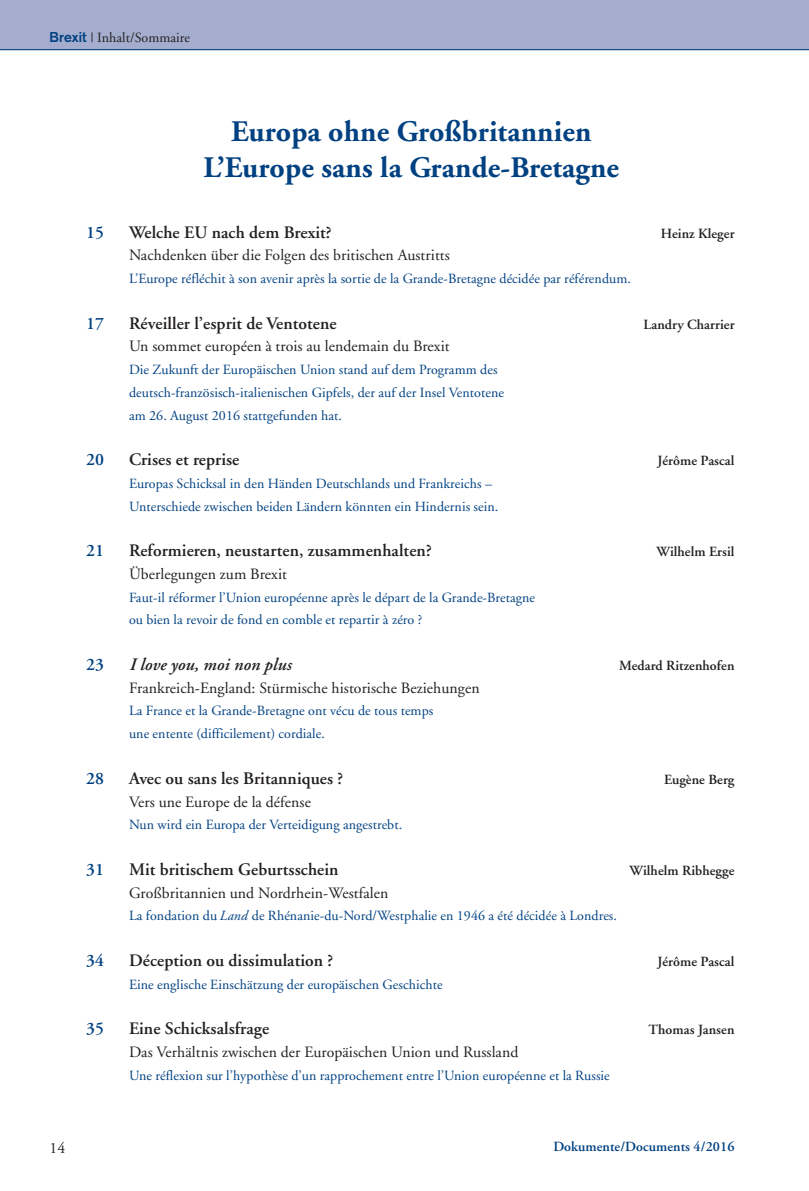
<style>
.page{position:relative;width:809px;height:1191px;background:#fff}
.page>*{position:absolute;margin:0;border:0;box-sizing:border-box;transform-origin:0 0}
.t1{font:700 29.75px/35.7px "Adobe Garamond";letter-spacing:.005em;color:#014181;text-align:center}
.t2{font:600 17.5px "Adobe Garamond";letter-spacing:.005em;color:#231f20}
.t3{font:italic 600 17.5px "Adobe Garamond";letter-spacing:.005em;color:#231f20}
.t4{font:600 17.5px "Adobe Garamond";letter-spacing:.005em;color:#014181}
.t5{font:15.75px "Adobe Garamond";letter-spacing:.005em;color:#231f20}
.t6{font:14px/22.8px "Adobe Garamond";letter-spacing:.005em;color:#014181}
.t7{font:600 14px "Adobe Garamond";letter-spacing:.005em;color:#231f20}
.t8{font:600 14px "Adobe Garamond";letter-spacing:.005em;color:#014181}
.t9{font:14px "Adobe Garamond";letter-spacing:.005em;color:#231f20}
.s1{font-family:"Akzidenz Grotesk";font-weight:700;color:#014181}
.s2{font-style:italic}
</style>
<div class="page">
<div style="left:0;top:0;width:809px;height:50px;background:#a4adcd"></div>
<hr style="left:0;top:49px;width:809px;height:1px;background:#014181">
<p class="t9" style="left:50px;top:32px;width:142px"><span class="s1">Brexit</span> | Inhalt/Sommaire</p>
<h1 class="t1" style="left:204px;top:116px;width:417px">Europa ohne Großbritannien<br>L’Europe sans la Grande-Bretagne</h1>
<p class="t4" style="left:86px;top:225px;width:19px">15</p>
<p class="t4" style="left:86px;top:316px;width:19px">17</p>
<p class="t4" style="left:86px;top:452px;width:19px">20</p>
<p class="t4" style="left:86px;top:543px;width:19px">21</p>
<p class="t4" style="left:86px;top:657px;width:19px">23</p>
<p class="t4" style="left:86px;top:771px;width:19px">28</p>
<p class="t4" style="left:86px;top:862px;width:19px">31</p>
<p class="t4" style="left:86px;top:953px;width:19px">34</p>
<p class="t4" style="left:86px;top:1021px;width:19px">35</p>
<p class="t2" style="left:129px;top:225px;width:204px">Welche EU nach dem Brexit?</p>
<p class="t7" style="left:660px;top:227px;width:75px">Heinz Kleger</p>
<p class="t5" style="left:129px;top:249px;width:322px">Nachdenken über die Folgen des britischen Austritts</p>
<p class="t6" style="left:129px;top:268px;width:503px">L’Europe réfléchit à son avenir après la sortie de la Grande-Bretagne décidée par référendum.</p>
<p class="t2" style="left:129px;top:316px;width:209px">Réveiller l’esprit de Ventotene</p>
<p class="t7" style="left:643px;top:318px;width:93px">Landry Charrier</p>
<p class="t5" style="left:129px;top:340px;width:322px">Un sommet européen à trois au lendemain du Brexit</p>
<p class="t6" style="left:129px;top:359px;width:376px">Die Zukunft der Europäischen Union stand auf dem Programm des deutsch-französisch-italienischen Gipfels, der auf der Insel Ventotene am 26. August 2016 stattgefunden hat.</p>
<p class="t2" style="left:129px;top:452px;width:112px">Crises et reprise</p>
<p class="t7" style="left:657px;top:455px;width:78px">Jérôme Pascal</p>
<p class="t6" style="left:129px;top:473px;width:371px">Europas Schicksal in den Händen Deutschlands und Frankreichs –<br>Unterschiede zwischen beiden Ländern könnten ein Hindernis sein.</p>
<p class="t2" style="left:129px;top:543px;width:304px">Reformieren, neustarten, zusammenhalten?</p>
<p class="t7" style="left:656px;top:546px;width:79px">Wilhelm Ersil</p>
<p class="t5" style="left:129px;top:567px;width:159px">Überlegungen zum Brexit</p>
<p class="t6" style="left:129px;top:587px;width:407px">Faut-il réformer l’Union européenne après le départ de la Grande-Bretagne ou bien la revoir de fond en comble et repartir à zéro ?</p>
<p class="t3" style="left:129px;top:657px;width:164px">I love you, moi non plus</p>
<p class="t7" style="left:619px;top:660px;width:117px">Medard Ritzenhofen</p>
<p class="t5" style="left:129px;top:681px;width:352px">Frankreich-England: Stürmische historische Beziehungen</p>
<p class="t6" style="left:129px;top:701px;width:306px">La France et la Grande-Bretagne ont vécu de tous temps une entente (difficilement) cordiale.</p>
<p class="t2" style="left:129px;top:771px;width:216px">Avec ou sans les Britanniques ?</p>
<p class="t7" style="left:664px;top:773px;width:72px">Eugène Berg</p>
<p class="t5" style="left:129px;top:795px;width:183px">Vers une Europe de la défense</p>
<p class="t6" style="left:129px;top:814px;width:275px">Nun wird ein Europa der Verteidigung angestrebt.</p>
<p class="t2" style="left:129px;top:862px;width:211px">Mit britischem Geburtsschein</p>
<p class="t7" style="left:629px;top:864px;width:106px">Wilhelm Ribhegge</p>
<p class="t5" style="left:129px;top:886px;width:261px">Großbritannien und Nordrhein-Westfalen</p>
<p class="t6" style="left:129px;top:905px;width:489px">La fondation du <span class="s2">Land</span> de Rhénanie-du-Nord/Westphalie en 1946 a été décidée à Londres.</p>
<p class="t2" style="left:129px;top:953px;width:206px">Déception ou dissimulation ?</p>
<p class="t7" style="left:657px;top:955px;width:78px">Jérôme Pascal</p>
<p class="t6" style="left:129px;top:974px;width:315px">Eine englische Einschätzung der europäischen Geschichte</p>
<p class="t2" style="left:129px;top:1021px;width:142px">Eine Schicksalsfrage</p>
<p class="t7" style="left:648px;top:1024px;width:87px">Thomas Jansen</p>
<p class="t5" style="left:129px;top:1045px;width:391px">Das Verhältnis zwischen der Europäischen Union und Russland</p>
<p class="t6" style="left:129px;top:1065px;width:482px">Une réflexion sur l’hypothèse d’un rapprochement entre l’Union européenne et la Russie</p>
<p class="t5" style="left:50px;top:1141px;width:17px">14</p>
<p class="t8" style="left:553px;top:1141px;width:183px">Dokumente/Documents 4/2016</p>
</div>
